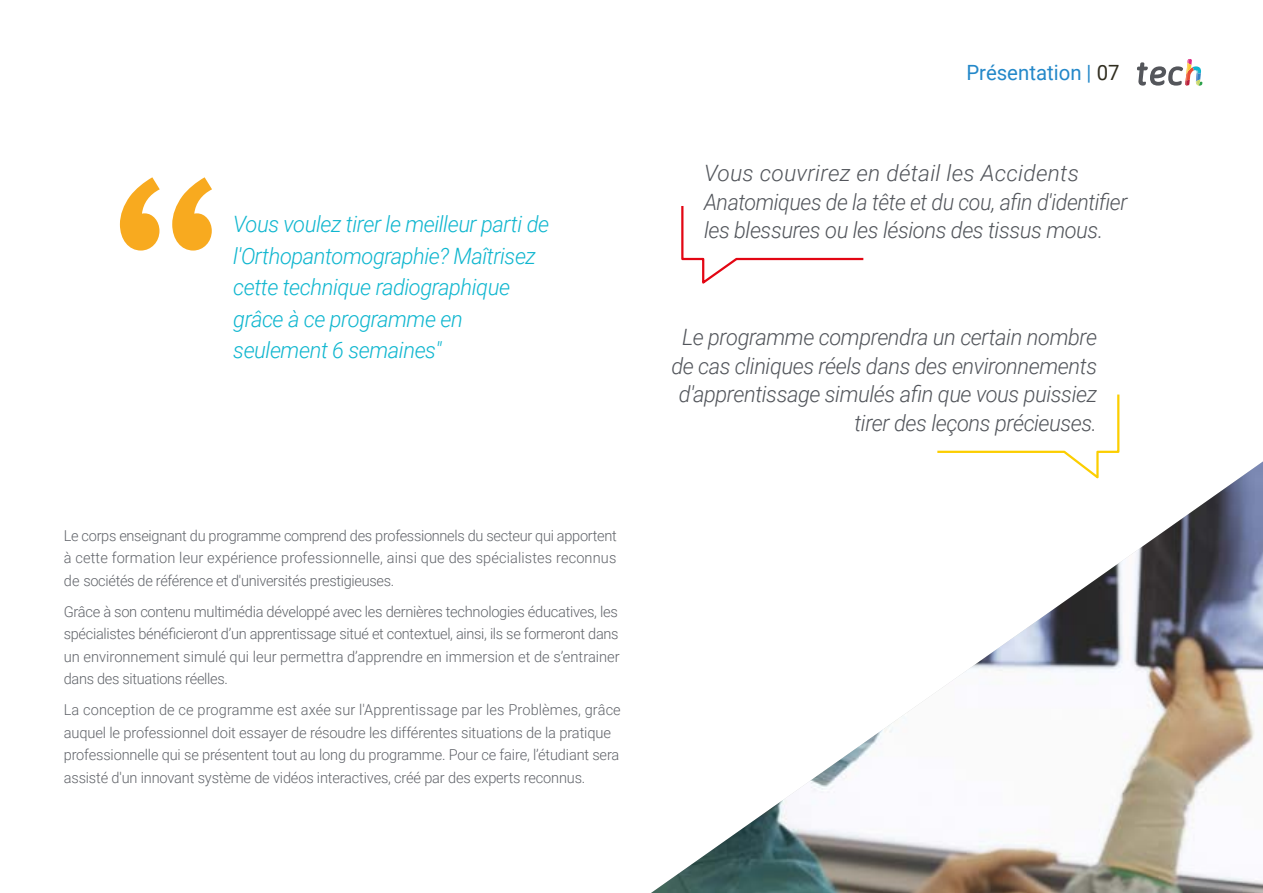
<style>
.page{position:relative;width:1263px;height:893px;background:#fff}
.page>*{position:absolute;margin:0;border:0;box-sizing:border-box;transform-origin:0 0}
.t1{font:italic 300 22.5px/28.5px "Roboto";letter-spacing:-.02em;color:#52555b;text-align:right}
.t2{font:italic 300 22.5px/31.5px "Roboto";letter-spacing:-.02em;color:#0fb6cf}
.t3{font:21px "Roboto";color:#2488c9}
.t4{font:300 15px/22.5px "Roboto";letter-spacing:-.01em;color:#61646a}
.s1{color:#312e20}
</style>
<div class="page">
<svg style="left:937px;top:394px;width:183px;height:67px"></svg>
<svg style="left:681px;top:206px;width:183px;height:78px"></svg>
<svg style="left:120px;top:177px;width:92px;height:74px"></svg>
<img style="left:651px;top:461px;width:612px;height:432px">
<svg style="left:1137px;top:59px;width:65px;height:27px"></svg>
<h2 class="t3" style="left:966px;top:57px;width:155px">Présentation | <span class="s1">07</span></h2>
<h1 class="t1" style="left:704px;top:158px;width:425px;text-align:left">Vous couvrirez en détail les Accidents<br>Anatomiques de la tête et du cou, afin d'identifier</h1>
<h1 class="t2" style="left:233px;top:208px;width:317px">Vous voulez tirer le meilleur parti de</h1>
<h1 class="t1" style="left:704px;top:215px;width:401px">les blessures ou les lésions des tissus mous.</h1>
<h1 class="t2" style="left:233px;top:239px;width:304px">l'Orthopantomographie? Maîtrisez cette technique radiographique grâce à ce programme en seulement 6 semaines"</h1>
<h1 class="t1" style="left:671px;top:322px;width:427px">Le programme comprendra un certain nombre de cas cliniques réels dans des environnements d'apprentissage simulés afin que vous puissiez tirer des leçons précieuses.</h1>
<p class="t4" style="left:64px;top:523px;width:554px;text-align:justify">Le corps enseignant du programme comprend des professionnels du secteur qui apportent à cette formation leur expérience professionnelle, ainsi que des spécialistes reconnus de sociétés de référence et d'universités prestigieuses.</p>
<p class="t4" style="left:64px;top:599px;width:557px">Grâce à son contenu multimédia développé avec les dernières technologies éducatives, les spécialistes bénéficieront d’un apprentissage situé et contextuel, ainsi, ils se formeront dans un environnement simulé qui leur permettra d’apprendre en immersion et de s’entrainer dans des situations réelles.</p>
<p class="t4" style="left:64px;top:698px;width:558px">La conception de ce programme est axée sur l'Apprentissage par les Problèmes, grâce auquel le professionnel doit essayer de résoudre les différentes situations de la pratique professionnelle qui se présentent tout au long du programme. Pour ce faire, l’étudiant sera assisté d'un innovant système de vidéos interactives, créé par des experts reconnus.</p>
</div>
